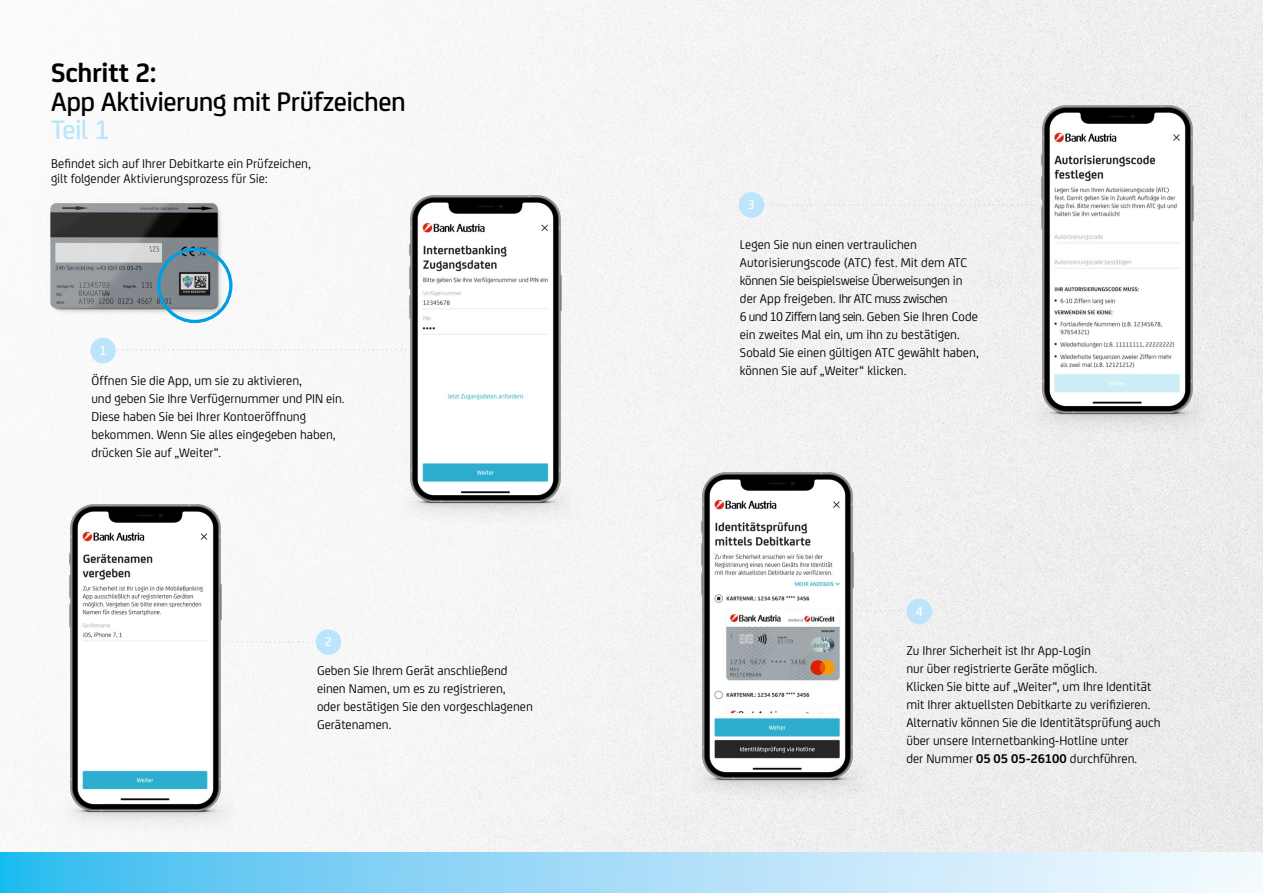
<style>
.page{position:relative;width:1263px;height:893px;background:#fff}
.page>*{position:absolute;margin:0;border:0;box-sizing:border-box;transform-origin:0 0}
.t1{font:500 28.5px "Uni Credit";letter-spacing:-.015em;color:#000}
.t2{font:700 28.5px "Uni Credit";letter-spacing:-.01em;color:#000}
.t3{font:500 28.5px "Uni Credit";color:#bce4fa}
.t4{font:13.5px/18px "Uni Credit";color:#000}
.t5{font:13.5px/15px "Uni Credit";color:#020103}
.t6{font:500 13.5px "Uni Credit";color:#fff}
.s1{font-weight:700;color:#020103}
</style>
<div class="page">
<img style="left:0;top:0;width:1263px;height:853px">
<svg style="left:116px;top:349px;width:275px;height:2px"></svg>
<svg style="left:240px;top:641px;width:76px;height:2px"></svg>
<div style="left:316px;top:629px;width:25px;height:26px;background:#bce4fa;border-radius:50%"></div>
<div style="left:90px;top:338px;width:26px;height:25px;background:#bce4fa;border-radius:50%"></div>
<img style="left:391px;top:174px;width:189px;height:348px">
<img style="left:51px;top:483px;width:189px;height:348px">
<img style="left:24px;top:192px;width:211px;height:129px">
<svg style="left:764px;top:204px;width:259px;height:2px"></svg>
<svg style="left:871px;top:610px;width:35px;height:1px"></svg>
<div style="left:739px;top:192px;width:25px;height:26px;background:#bce4fa;border-radius:50%"></div>
<div style="left:906px;top:599px;width:26px;height:25px;background:#bce4fa;border-radius:50%"></div>
<img style="left:1023px;top:84px;width:189px;height:349px">
<img style="left:682px;top:451px;width:189px;height:348px">
<svg style="left:0;top:853px;width:1263px;height:40px;background:#a0dcf7"></svg>
<div style="left:157px;top:248px;width:75px;height:75px;border:3px solid #009ee3;border-radius:50%"></div>
<h1 class="t2" style="left:51px;top:51px;width:107px">Schritt 2:</h1>
<h1 class="t1" style="left:51px;top:80px;width:356px">App Aktivierung mit Prüfzeichen</h1>
<h1 class="t3" style="left:51px;top:109px;width:60px">Teil 1</h1>
<p class="t5" style="left:51px;top:155px;width:261px">Befindet sich auf Ihrer Debitkarte ein Prüfzeichen, gilt folgender Aktivierungsprozess für Sie:</p>
<p class="t6" style="left:100px;top:340px;width:9px">1</p>
<p class="t4" style="left:91px;top:370px;width:255px">Öffnen Sie die App, um sie zu aktivieren,<br>und geben Sie Ihre Verfügernummer und PIN ein.<br>Diese haben Sie bei Ihrer Kontoeröffnung bekommen. Wenn Sie alles eingegeben haben, drücken Sie auf „Weiter“.</p>
<p class="t6" style="left:325px;top:632px;width:9px">2</p>
<p class="t4" style="left:317px;top:661px;width:217px">Geben Sie Ihrem Gerät anschließend einen Namen, um es zu registrieren,<br>oder bestätigen Sie den vorgeschlagenen<br>Gerätenamen.</p>
<p class="t6" style="left:748px;top:195px;width:9px">3</p>
<p class="t4" style="left:740px;top:235px;width:240px">Legen Sie nun einen vertraulichen Autorisierungscode (ATC) fest. Mit dem ATC können Sie beispielsweise Überweisungen in der App freigeben. Ihr ATC muss zwischen<br>6 und 10 Ziffern lang sein. Geben Sie Ihren Code ein zweites Mal ein, um ihn zu bestätigen.<br>Sobald Sie einen gültigen ATC gewählt haben, können Sie auf „Weiter“ klicken.</p>
<p class="t6" style="left:916px;top:601px;width:9px">4</p>
<p class="t4" style="left:906px;top:641px;width:256px">Zu Ihrer Sicherheit ist Ihr App-Login<br>nur über registrierte Geräte möglich.<br>Klicken Sie bitte auf „Weiter“, um Ihre Identität mit Ihrer aktuellsten Debitkarte zu verifizieren.<br>Alternativ können Sie die Identitätsprüfung auch über unsere Internetbanking-Hotline unter<br>der Nummer <span class="s1">05 05 05-26100</span> durchführen.</p>
</div>
